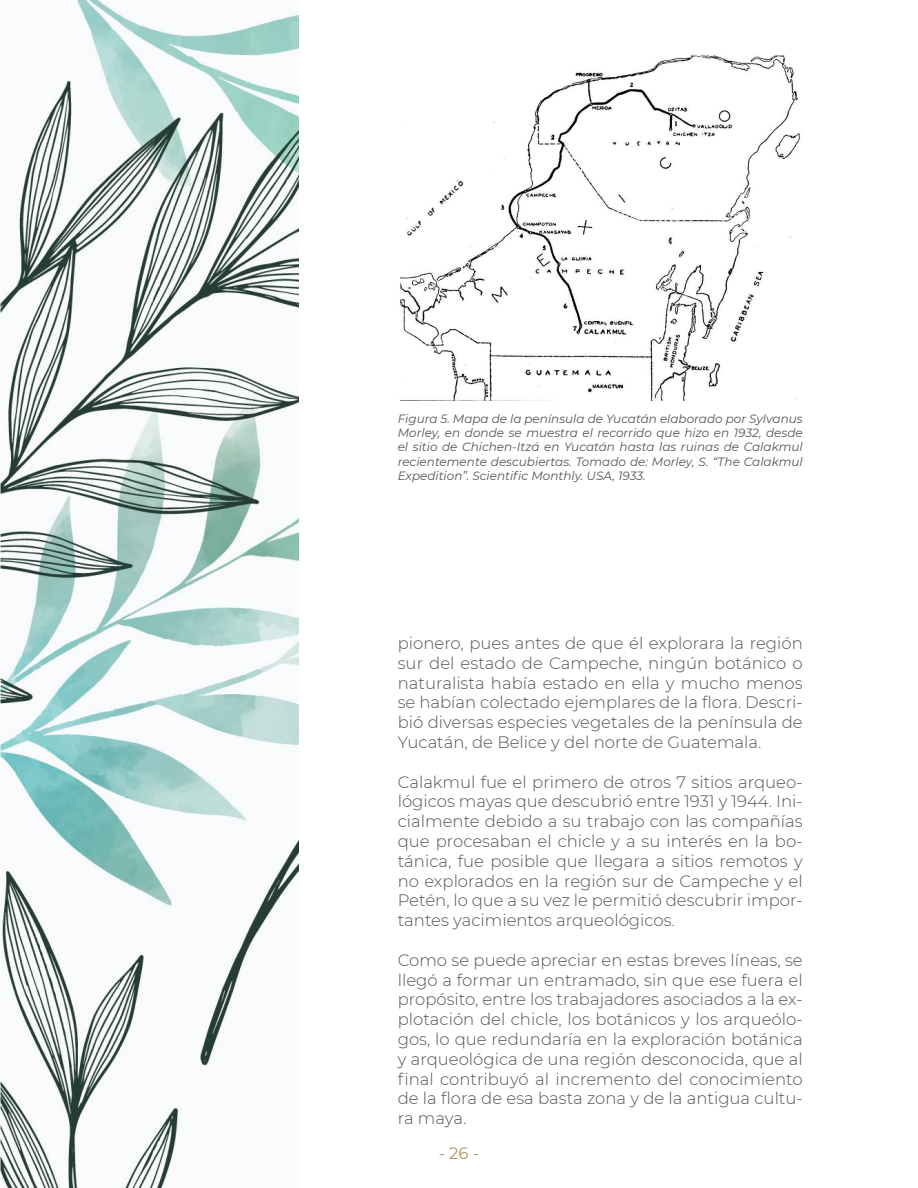
<style>
.page{position:relative;width:918px;height:1188px;background:#fff}
.page>*{position:absolute;margin:0;border:0;box-sizing:border-box;transform-origin:0 0}
.t1{font:16.5px/19.8px "Montserrat Light 2";color:#555454;text-align:justify}
.t2{font:300 16.5px/19.8px "Montserrat";color:#555454}
.t3{font:16.5px "Montserrat";color:#b0935e}
.t4{font:italic 12px/14.4px "Montserrat";color:#555454;text-align:justify}
.t5{font:12px "Montserrat Italic 2";color:#555454}
.s1{font-family:"Montserrat Light 2";font-weight:400}
</style>
<div class="page">
<img style="left:0;top:0;width:299px;height:1188px">
<img style="left:400px;top:54px;width:400px;height:346px">
<p class="t4" style="left:398px;top:411px;width:407px">Figura 5. Mapa de la península de Yucatán elaborado por Sylvanus Morley, en donde se muestra el recorrido que hizo en 1932, desde el sitio de Chichen-Itzá en Yucatán hasta las ruinas de Calakmul recientemente descubiertas. Tomado de: Morley, S. “The Calakmul</p>
<p class="t5" style="left:398px;top:468px;width:249px">Expedition”. Scientific Monthly. USA, 1933.</p>
<p class="t1" style="left:398px;top:633px;width:407px">pionero, pues antes de que él explorara la región sur del estado de Campeche, ningún botánico o naturalista había estado en ella y mucho menos</p>
<p class="t2" style="left:398px;top:692px;width:407px">se habían colectado ejemplares de la flora. Descri<span class="s1">-</span></p>
<p class="t1" style="left:398px;top:712px;width:407px">bió diversas especies vegetales de la península de<br>Yucatán, de Belice y del norte de Guatemala.</p>
<p class="t1" style="left:398px;top:771px;width:406px">Calakmul fue el primero de otros 7 sitios arqueo&shy;lógicos mayas que descubrió entre 1931 y 1944. Ini-</p>
<p class="t2" style="left:398px;top:811px;width:407px">cialmente debido a su trabajo con las compañías</p>
<p class="t1" style="left:398px;top:831px;width:407px">que procesaban el chicle y a su interés en la bo&shy;tánica, fue posible que llegara a sitios remotos y no explorados en la región sur de Campeche y el Petén, lo que a su vez le permitió descubrir impor&shy;tantes yacimientos arqueológicos.</p>
<p class="t1" style="left:398px;top:949px;width:407px">Como se puede apreciar en estas breves líneas, se llegó a formar un entramado, sin que ese fuera el</p>
<p class="t2" style="left:398px;top:989px;width:406px">propósito, entre los trabajadores asociados a la ex<span class="s1">-</span></p>
<p class="t1" style="left:398px;top:1009px;width:407px">plotación del chicle, los botánicos y los arqueólo&shy;gos, lo que redundaría en la exploración botánica y arqueológica de una región desconocida, que al</p>
<p class="t2" style="left:398px;top:1068px;width:407px">final contribuyó al incremento del conocimiento de la flora de esa basta zona y de la antigua cultu<span class="s1">-</span></p>
<p class="t1" style="left:398px;top:1108px;width:70px">ra maya.</p>
<p class="t3" style="left:439px;top:1142px;width:42px">- 26 -</p>
</div>
